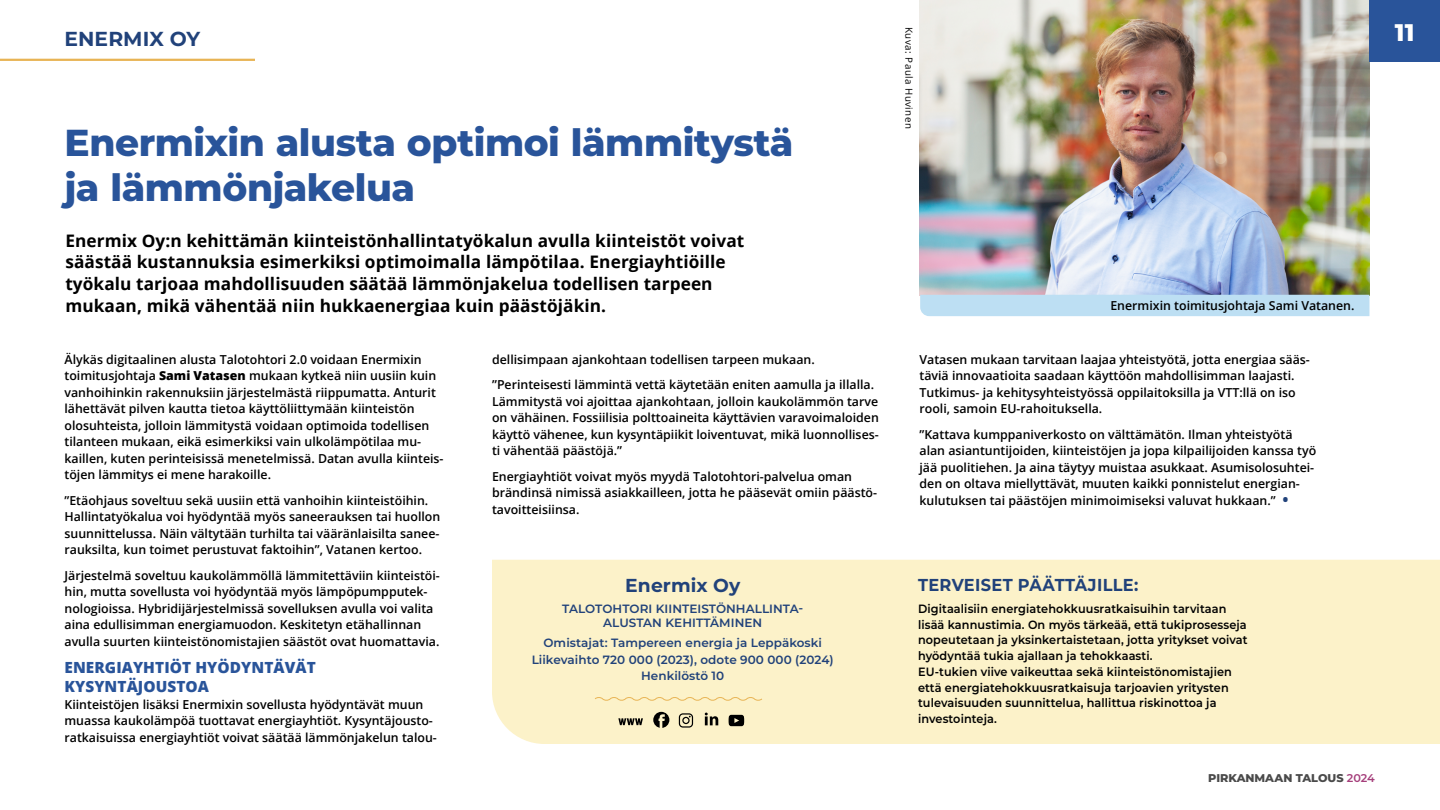
<style>
.page{position:relative;width:1440px;height:810px;background:#fff}
.page>*{position:absolute;margin:0;border:0;box-sizing:border-box;transform-origin:0 0}
.Otsikko_-JUTUN{font:800 37.5px/44.2px "Montserrat";letter-spacing:-.01em;color:#29549a}
.t1{font:800 24px "Montserrat";color:#fff}
.Aihe_otsikko{font:700 20.25px "Montserrat";letter-spacing:.005em;color:#21427a}
.Ingressi_-JUTUN{font:700 18.75px "Montserrat";letter-spacing:.005em;color:#21427a}
.Ingressi_-JUTUN-2{font:700 17.25px/21.8px "Open Sans";letter-spacing:.005em;color:#000}
.Leipäteksti__ei_sis__16_5_22{font:700 17.25px "Montserrat";letter-spacing:.02em;color:#21427a;scale:.94 1}
.Väliotsikko_-JUTUN{font:800 15.38px/18.8px "Open Sans";letter-spacing:.005em;color:#29549a}
.Leipäteksti__ei_sis__16_5_22-2{font:600 12.38px/16.5px "Open Sans";color:#000}
.Leipäteksti__ei_sis__16_5_22-3{font:600 12px/15.8px "Montserrat";letter-spacing:.01em;color:#000;scale:.94 1}
.Ingressi_-JUTUN-3{font:600 12px/14.2px "Montserrat";letter-spacing:.005em;color:#21427a;text-align:center}
.t2{font:800 11.25px "Montserrat";color:#4a4a4a}
.t3{font:9.75px "Open Sans";letter-spacing:.05em;color:#000}
.s1{font-weight:800}
.s2{font-size:18px;color:#21427a}
.s3{font-weight:600;color:#a53f7b}
</style>
<div class="page">
<div style="left:492px;top:560px;width:948px;height:184px;background:#fcf2c9"></div>
<svg style="left:594px;top:696px;width:169px;height:6px"></svg>
<img style="left:920px;top:0;width:450px;height:296px">
<hr style="left:0;top:59px;width:255px;height:2px;background:#e8b455">
<svg style="left:653px;top:712px;width:16px;height:16px"></svg>
<svg style="left:659px;top:714px;width:6px;height:15px"></svg>
<svg style="left:726px;top:711px;width:21px;height:20px"></svg>
<svg style="left:729px;top:715px;width:15px;height:11px"></svg>
<svg style="left:701px;top:711px;width:21px;height:20px"></svg>
<svg style="left:705px;top:713px;width:13px;height:12px"></svg>
<div style="left:615px;top:711px;width:31px;height:20px;background:#fcf2c9"></div>
<svg style="left:618px;top:718px;width:25px;height:7px"></svg>
<div style="left:675px;top:711px;width:21px;height:20px;background:#fcf2c9"></div>
<svg style="left:679px;top:713px;width:14px;height:15px"></svg>
<div style="left:920px;top:295px;width:449px;height:21px;background:#bddff3"></div>
<div style="left:1370px;top:0;width:70px;height:62px;background:#29549a"></div>
<h1 class="Aihe_otsikko" style="left:64px;top:24px;width:137px">ENERMIX OY</h1>
<h1 class="Otsikko_-JUTUN" style="left:64px;top:119px;width:730px">Enermixin alusta optimoi lämmitystä ja lämmönjakelua</h1>
<p class="Ingressi_-JUTUN-2" style="left:65px;top:229px;width:681px">Enermix Oy:n kehittämän kiinteistönhallintatyökalun avulla kiinteistöt voivat säästää kustannuksia esimerkiksi optimoimalla lämpötilaa. Energiayhtiöille työkalu tarjoaa mahdollisuuden säätää lämmönjakelua todellisen tarpeen mukaan, mikä vähentää niin hukkaenergiaa kuin päästöjäkin.</p>
<p class="Leipäteksti__ei_sis__16_5_22-2" style="left:64px;top:351px;width:381px">Älykäs digitaalinen alusta Talotohtori 2.0 voidaan Enermixin toimitusjohtaja <span class="s1">Sami Vatasen</span> mukaan kytkeä niin uusiin kuin vanhoihinkin rakennuksiin järjestelmästä riippumatta. Anturit lähettävät pilven kautta tietoa käyttöliittymään kiinteistön olosuhteista, jolloin lämmitystä voidaan optimoida todellisen tilanteen mukaan, eikä esimerkiksi vain ulkolämpötilaa mu&shy;kaillen, kuten perinteisissä menetelmissä. Datan avulla kiinteis&shy;töjen lämmitys ei mene harakoille.</p>
<p class="Leipäteksti__ei_sis__16_5_22-2" style="left:64px;top:492px;width:377px">”Etäohjaus soveltuu sekä uusiin että vanhoihin kiinteistöihin.<br>Hallintatyökalua voi hyödyntää myös saneerauksen tai huollon suunnittelussa. Näin vältytään turhilta tai vääränlaisilta sanee&shy;rauksilta, kun toimet perustuvat faktoihin”, Vatanen kertoo.</p>
<p class="Leipäteksti__ei_sis__16_5_22-2" style="left:64px;top:567px;width:377px">Järjestelmä soveltuu kaukolämmöllä lämmitettäviin kiinteistöi&shy;hin, mutta sovellusta voi hyödyntää myös lämpöpumpputek&shy;nologioissa. Hybridijärjestelmissä sovelluksen avulla voi valita aina edullisimman energiamuodon. Keskitetyn etähallinnan avulla suurten kiinteistönomistajien säästöt ovat huomattavia.</p>
<p class="Väliotsikko_-JUTUN" style="left:64px;top:658px;width:253px">ENERGIAYHTIÖT HYÖDYNTÄVÄT<br>KYSYNTÄJOUSTOA</p>
<p class="Leipäteksti__ei_sis__16_5_22-2" style="left:64px;top:696px;width:374px">Kiinteistöjen lisäksi Enermixin sovellusta hyödyntävät muun muassa kaukolämpöä tuottavat energiayhtiöt. Kysyntäjousto&shy;ratkaisuissa energiayhtiöt voivat säätää lämmönjakelun talou-</p>
<p class="Leipäteksti__ei_sis__16_5_22-2" style="left:492px;top:351px;width:324px">dellisimpaan ajankohtaan todellisen tarpeen mukaan.</p>
<p class="Leipäteksti__ei_sis__16_5_22-2" style="left:492px;top:376px;width:388px">”Perinteisesti lämmintä vettä käytetään eniten aamulla ja illalla.<br>Lämmitystä voi ajoittaa ajankohtaan, jolloin kaukolämmön tarve on vähäinen. Fossiilisia polttoaineita käyttävien varavoimaloiden käyttö vähenee, kun kysyntäpiikit loiventuvat, mikä luonnollises&shy;ti vähentää päästöjä.”</p>
<p class="Leipäteksti__ei_sis__16_5_22-2" style="left:492px;top:468px;width:386px">Energiayhtiöt voivat myös myydä Talotohtori-palvelua oman brändinsä nimissä asiakkailleen, jotta he pääsevät omiin päästö&shy;tavoitteisiinsa.</p>
<p class="Ingressi_-JUTUN" style="left:625px;top:572px;width:117px">Enermix Oy</p>
<p class="Ingressi_-JUTUN-3" style="left:562px;top:601px;width:243px">TALOTOHTORI KIINTEISTÖNHALLINTA-<br>ALUSTAN KEHITTÄMINEN</p>
<p class="Ingressi_-JUTUN-3" style="left:544px;top:635px;width:280px">Omistajat: Tampereen energia ja Leppäkoski</p>
<p class="Ingressi_-JUTUN-3" style="left:532px;top:652px;width:304px">Liikevaihto 720 000 (2023), odote 900 000 (2024)</p>
<p class="Ingressi_-JUTUN-3" style="left:641px;top:668px;width:85px">Henkilöstö 10</p>
<p class="t3" style="left:916px;top:27px;width:103px;rotate:90deg">Kuva: Paula Huvinen</p>
<h2 class="t1" style="left:1395px;top:15px;width:21px">11</h2>
<p class="Leipäteksti__ei_sis__16_5_22-2" style="left:1110px;top:297px;width:246px">Enermixin toimitusjohtaja Sami Vatanen.</p>
<p class="Leipäteksti__ei_sis__16_5_22-2" style="left:920px;top:351px;width:392px">Vatasen mukaan tarvitaan laajaa yhteistyötä, jotta energiaa sääs&shy;täviä innovaatioita saadaan käyttöön mahdollisimman laajasti.<br>Tutkimus- ja kehitysyhteistyössä oppilaitoksilla ja VTT:llä on iso rooli, samoin EU-rahoituksella.</p>
<p class="Leipäteksti__ei_sis__16_5_22-2" style="left:920px;top:426px;width:398px">”Kattava kumppaniverkosto on välttämätön. Ilman yhteistyötä alan asiantuntijoiden, kiinteistöjen ja jopa kilpailijoiden kanssa työ jää puolitiehen. Ja aina täytyy muistaa asukkaat. Asumisolosuhtei&shy;den on oltava miellyttävät, muuten kaikki ponnistelut energian&shy;kulutuksen tai päästöjen minimoimiseksi valuvat hukkaan.” <span class="s2">•</span></p>
<p class="Leipäteksti__ei_sis__16_5_22" style="left:918px;top:573px;width:236px">TERVEISET PÄÄTTÄJILLE:</p>
<p class="Leipäteksti__ei_sis__16_5_22-3" style="left:918px;top:600px;width:352px">Digitaalisiin energiatehokkuusratkaisuihin tarvitaan lisää kannustimia. On myös tärkeää, että tukiprosesseja nopeutetaan ja yksinkertaistetaan, jotta yritykset voivat hyödyntää tukia ajallaan ja tehokkaasti.<br>EU-tukien viive vaikeuttaa sekä kiinteistönomistajien että energiatehokkuusratkaisuja tarjoavien yritysten tulevaisuuden suunnittelua, hallittua riskinottoa ja investointeja.</p>
<p class="t2" style="left:1208px;top:770px;width:168px">PIRKANMAAN TALOUS <span class="s3">2024</span></p>
</div>
